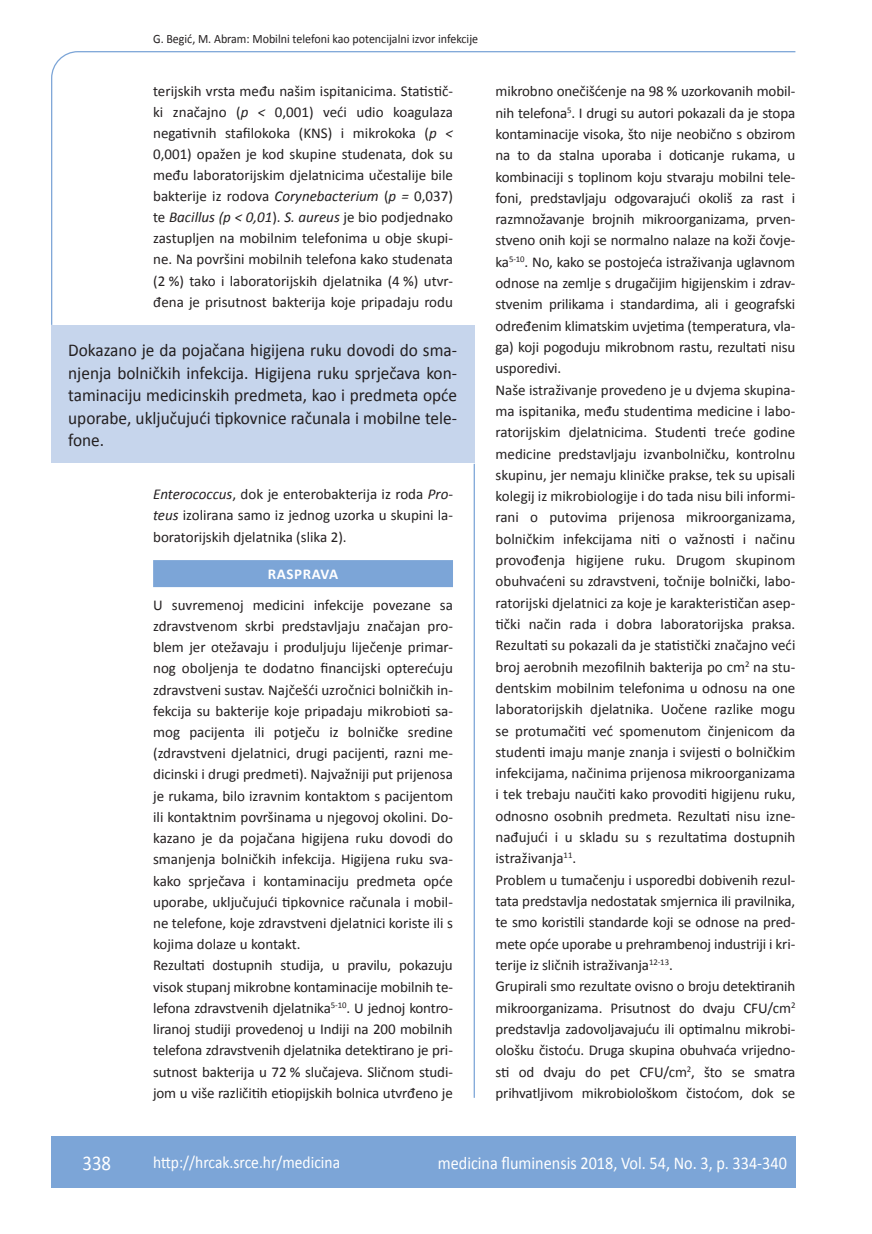
<style>
.page{position:relative;width:872px;height:1234px;background:#fff}
.page>*{position:absolute;margin:0;border:0;box-sizing:border-box;transform-origin:0 0}
.t1{font:21px "Calibri";color:#fff;scale:.9 1}
.t2{font:18px/22.5px "Calibri";color:#231f20;text-align:justify;scale:.96 1}
.t3{font:18px "Calibri";color:#fff;scale:.9 1}
.t4{font:17.25px "Calibri";color:#fff;scale:.9 1}
.t5{font:15px/21.3px "Calibri";letter-spacing:-.01em;color:#231f20;text-align:justify}
.t6{font:700 15px "Calibri";letter-spacing:.04em;color:#fff}
.t7{font:12.75px "Calibri";color:#231f20;scale:.94 1}
.s1{font-style:italic}
</style>
<div class="page">
<svg style="left:51px;top:51px;width:745px;height:275px"></svg>
<hr style="left:473px;top:463px;width:2px;height:634px;background:#7ca5d7">
<div style="left:51px;top:1135px;width:744px;height:51px;background:#7ca5d7"></div>
<div style="left:51px;top:325px;width:423px;height:138px;background:#c6d5ec"></div>
<div style="left:153px;top:560px;width:300px;height:27px;background:#7ca5d7"></div>
<p class="t7" style="left:153px;top:29px;width:347px">G. Begić, M. Abram: Mobilni telefoni kao potencijalni izvor infekcije</p>
<p class="t5" style="left:153px;top:80px;width:301px">terijskih vrsta među našim ispitanicima. Statistič&shy;ki značajno (<span class="s1">p &lt;</span> 0,001) veći udio koagulaza negativnih stafilokoka (KNS) i mikrokoka (<span class="s1">p &lt; </span>0,001) opažen je kod skupine studenata, dok su među laboratorijskim djelatnicima učestalije bile bakterije iz rodova <span class="s1">Corynebacterium</span> (<span class="s1">p =</span> 0,037) te <span class="s1">Bacillus (p &lt; 0,01</span>). <span class="s1">S. aureus</span> je bio podjednako zastupljen na mobilnim telefonima u obje skupi&shy;ne. Na površini mobilnih telefona kako studenata (2 %) tako i laboratorijskih djelatnika (4 %) utvr&shy;đena je prisutnost bakterija koje pripadaju rodu</p>
<p class="t5" style="left:495px;top:80px;width:301px;text-align:left">mikrobno onečišćenje na 98 % uzorkovanih mobil&shy;nih telefona<sup>5</sup>. I drugi su autori pokazali da je stopa kontaminacije visoka, što nije neobično s obzirom na to da stalna uporaba i doticanje rukama, u kombinaciji s toplinom koju stvaraju mobilni tele&shy;foni, predstavljaju odgovarajući okoliš za rast i razmnožavanje brojnih mikroorganizama, prven&shy;stveno onih koji se normalno nalaze na koži čovje&shy;ka<sup>5-10</sup>. No, kako se postojeća istraživanja uglavnom odnose na zemlje s drugačijim higijenskim i zdrav&shy;stvenim prilikama i standardima, ali i geografski određenim klimatskim uvjetima (temperatura, vla&shy;ga) koji pogoduju mikrobnom rastu, rezultati nisu usporedivi.<br>Naše istraživanje provedeno je u dvjema skupina&shy;ma ispitanika, među studentima medicine i labo&shy;ratorijskim djelatnicima. Studenti treće godine medicine predstavljaju izvanbolničku, kontrolnu skupinu, jer nemaju kliničke prakse, tek su upisali kolegij iz mikrobiologije i do tada nisu bili informi&shy;rani o putovima prijenosa mikroorganizama, bolničkim infekcijama niti o važnosti i načinu provođenja higijene ruku. Drugom skupinom obuhvaćeni su zdravstveni, točnije bolnički, labo&shy;ratorijski djelatnici za koje je karakterističan asep&shy;tički način rada i dobra laboratorijska praksa.<br>Rezultati su pokazali da je statistički značajno veći broj aerobnih mezofilnih bakterija po cm<sup>2</sup> na stu&shy;dentskim mobilnim telefonima u odnosu na one laboratorijskih djelatnika. Uočene razlike mogu se protumačiti već spomenutom činjenicom da studenti imaju manje znanja i svijesti o bolničkim infekcijama, načinima prijenosa mikroorganizama i tek trebaju naučiti kako provoditi higijenu ruku, odnosno osobnih predmeta. Rezultati nisu izne&shy;nađujući i u skladu su s rezultatima dostupnih istraživanja<sup>11</sup>.<br>Problem u tumačenju i usporedbi dobivenih rezul&shy;tata predstavlja nedostatak smjernica ili pravilnika, te smo koristili standarde koji se odnose na pred&shy;mete opće uporabe u prehrambenoj industriji i kri&shy;terije iz sličnih istraživanja<sup>12-13</sup>.<br>Grupirali smo rezultate ovisno o broju detektiranih mikroorganizama. Prisutnost do dvaju CFU/cm<sup>2 </sup>predstavlja zadovoljavajuću ili optimalnu mikrobi&shy;ološku čistoću. Druga skupina obuhvaća vrijedno&shy;sti od dvaju do pet CFU/cm<sup>2</sup>, što se smatra prihvatljivom mikrobiološkom čistoćom, dok se</p>
<p class="t2" style="left:68px;top:338px;width:407px">Dokazano je da pojačana higijena ruku dovodi do sma&shy;njenja bolničkih infekcija. Higijena ruku sprječava kon&shy;taminaciju medicinskih predmeta, kao i predmeta opće uporabe, uključujući tipkovnice računala i mobilne tele&shy;fone.</p>
<p class="t5" style="left:153px;top:483px;width:301px"><span class="s1">Enterococcus</span>, dok je enterobakterija iz roda <span class="s1">Pro&shy;teus</span> izolirana samo iz jednog uzorka u skupini la&shy;boratorijskih djelatnika (slika 2).</p>
<p class="t6" style="left:268px;top:563px;width:72px">RASPRAVA</p>
<p class="t5" style="left:153px;top:593px;width:301px;text-align:left">U suvremenoj medicini infekcije povezane sa zdravstvenom skrbi predstavljaju značajan pro&shy;blem jer otežavaju i produljuju liječenje primar&shy;nog oboljenja te dodatno financijski opterećuju zdravstveni sustav. Najčešći uzročnici bolničkih in&shy;fekcija su bakterije koje pripadaju mikrobioti sa&shy;mog pacijenta ili potječu iz bolničke sredine (zdravstveni djelatnici, drugi pacijenti, razni me&shy;dicinski i drugi predmeti). Najvažniji put prijenosa je rukama, bilo izravnim kontaktom s pacijentom ili kontaktnim površinama u njegovoj okolini. Do&shy;kazano je da pojačana higijena ruku dovodi do smanjenja bolničkih infekcija. Higijena ruku sva&shy;kako sprječava i kontaminaciju predmeta opće uporabe, uključujući tipkovnice računala i mobil&shy;ne telefone, koje zdravstveni djelatnici koriste ili s kojima dolaze u kontakt.<br>Rezultati dostupnih studija, u pravilu, pokazuju visok stupanj mikrobne kontaminacije mobilnih te&shy;lefona zdravstvenih djelatnika<sup>5-10</sup>. U jednoj kontro&shy;liranoj studiji provedenoj u Indiji na 200 mobilnih telefona zdravstvenih djelatnika detektirano je pri&shy;sutnost bakterija u 72 % slučajeva. Sličnom studi&shy;jom u više različitih etiopijskih bolnica utvrđeno je</p>
<h1 class="t1" style="left:82px;top:1147px;width:33px">338</h1>
<p class="t4" style="left:153px;top:1149px;width:209px">http://hrcak.srce.hr/medicina</p>
<p class="t3" style="left:438px;top:1149px;width:389px">medicina fluminensis 2018, Vol. 54, No. 3, p. 334-340</p>
</div>
